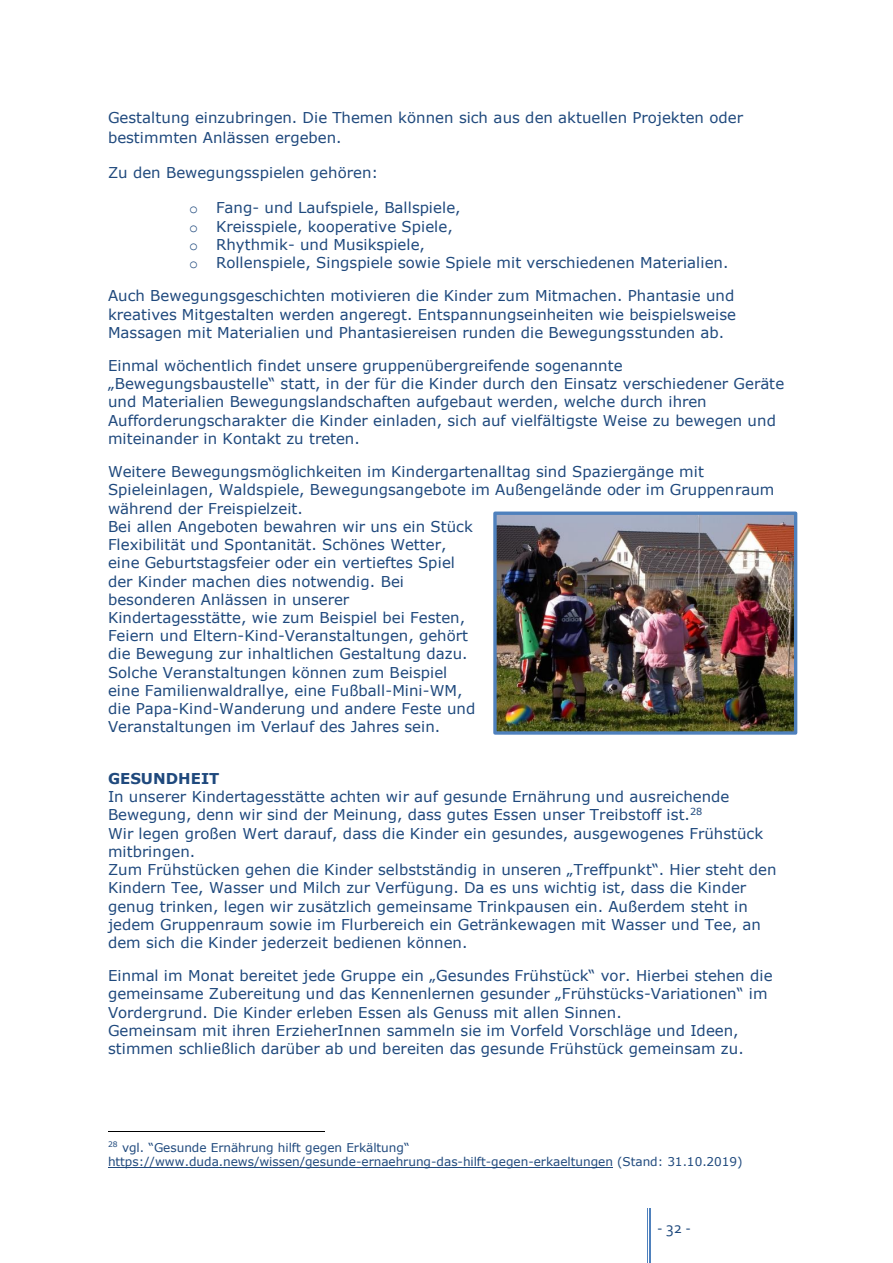
<style>
.page{position:relative;width:893px;height:1263px;background:#fff}
.page>*{position:absolute;margin:0;border:0;box-sizing:border-box;transform-origin:0 0}
.t1{font:16.5px "Corbel";color:#1f497d}
.t2{font:15px/18.3px "Verdana";color:#1f497d}
.t3{font:12px/14.5px "Verdana";letter-spacing:-.005em;color:#1f497d}
.s1{font-family:"Courier New"}
.s2{font-weight:700}
</style>
<div class="page">
<hr style="left:650px;top:1208px;width:1px;height:55px;background:#4f81bd">
<hr style="left:649px;top:1208px;width:1px;height:55px;background:#4f81bd">
<hr style="left:647px;top:1208px;width:1px;height:55px;background:#4f81bd">
<hr style="left:108px;top:1131px;width:216px;height:1px;background:#000">
<hr style="left:108px;top:1167px;width:505px;height:1px;background:#1f497d">
<img style="left:497px;top:515px;width:296px;height:216px">
<div style="left:493px;top:511px;width:304px;height:224px;border:3px solid #4f81bd"></div>
<p class="t2" style="left:108px;top:107px;width:637px;line-height:20.2px">Gestaltung einzubringen. Die Themen können sich aus den aktuellen Projekten oder bestimmten Anlässen ergeben.</p>
<p class="t2" style="left:108px;top:163px;width:272px">Zu den Bewegungsspielen gehören:</p>
<p class="t2" style="left:189px;top:198px;width:273px"><span class="s1">o</span> Fang- und Laufspiele, Ballspiele,</p>
<p class="t2" style="left:189px;top:216px;width:265px"><span class="s1">o</span> Kreisspiele, kooperative Spiele,</p>
<p class="t2" style="left:189px;top:235px;width:238px"><span class="s1">o</span> Rhythmik- und Musikspiele,</p>
<p class="t2" style="left:189px;top:253px;width:541px"><span class="s1">o</span> Rollenspiele, Singspiele sowie Spiele mit verschiedenen Materialien.</p>
<p class="t2" style="left:108px;top:286px;width:630px;text-align:justify">Auch Bewegungsgeschichten motivieren die Kinder zum Mitmachen. Phantasie und kreatives Mitgestalten werden angeregt. Entspannungseinheiten wie beispielsweise Massagen mit Materialien und Phantasiereisen runden die Bewegungsstunden ab.</p>
<p class="t2" style="left:108px;top:356px;width:678px">Einmal wöchentlich findet unsere gruppenübergreifende sogenannte „Bewegungsbaustelle“ statt, in der für die Kinder durch den Einsatz verschiedener Geräte und Materialien Bewegungslandschaften aufgebaut werden, welche durch ihren Aufforderungscharakter die Kinder einladen, sich auf vielfältigste Weise zu bewegen und miteinander in Kontakt zu treten.</p>
<p class="t2" style="left:108px;top:462px;width:668px">Weitere Bewegungsmöglichkeiten im Kindergartenalltag sind Spaziergänge mit Spieleinlagen, Waldspiele, Bewegungsangebote im Außengelände oder im Gruppenraum während der Freispielzeit.<br>Bei allen Angeboten bewahren wir uns ein Stück<br>Flexibilität und Spontanität. Schönes Wetter,<br>eine Geburtstagsfeier oder ein vertieftes Spiel<br>der Kinder machen dies notwendig. Bei<br>besonderen Anlässen in unserer<br>Kindertagesstätte, wie zum Beispiel bei Festen,<br>Feiern und Eltern-Kind-Veranstaltungen, gehört<br>die Bewegung zur inhaltlichen Gestaltung dazu.<br>Solche Veranstaltungen können zum Beispiel<br>eine Familienwaldrallye, eine Fußball-Mini-WM,<br>die Papa-Kind-Wanderung und andere Feste und<br>Veranstaltungen im Verlauf des Jahres sein.</p>
<p class="t2" style="left:108px;top:769px;width:670px"><span class="s2">GESUNDHEIT<br></span>In unserer Kindertagesstätte achten wir auf gesunde Ernährung und ausreichende Bewegung, denn wir sind der Meinung, dass gutes Essen unser Treibstoff ist.<sup>28<br></sup>Wir legen großen Wert darauf, dass die Kinder ein gesundes, ausgewogenes Frühstück mitbringen.<br>Zum Frühstücken gehen die Kinder selbstständig in unseren „Treffpunkt“. Hier steht den Kindern Tee, Wasser und Milch zur Verfügung. Da es uns wichtig ist, dass die Kinder genug trinken, legen wir zusätzlich gemeinsame Trinkpausen ein. Außerdem steht in jedem Gruppenraum sowie im Flurbereich ein Getränkewagen mit Wasser und Tee, an dem sich die Kinder jederzeit bedienen können.</p>
<p class="t2" style="left:108px;top:966px;width:666px">Einmal im Monat bereitet jede Gruppe ein „Gesundes Frühstück“ vor. Hierbei stehen die gemeinsame Zubereitung und das Kennenlernen gesunder „Frühstücks-Variationen“ im Vordergrund. Die Kinder erleben Essen als Genuss mit allen Sinnen.<br>Gemeinsam mit ihren ErzieherInnen sammeln sie im Vorfeld Vorschläge und Ideen, stimmen schließlich darüber ab und bereiten das gesunde Frühstück gemeinsam zu.</p>
<p class="t3" style="left:108px;top:1140px;width:636px"><sup>28</sup> vgl. “Gesunde Ernährung hilft gegen Erkältung“ https://www.duda.news/wissen/gesunde-ernaehrung-das-hilft-gegen-erkaeltungen (Stand: 31.10.2019)</p>
<p class="t1" style="left:657px;top:1221px;width:35px">-32 -</p>
</div>
